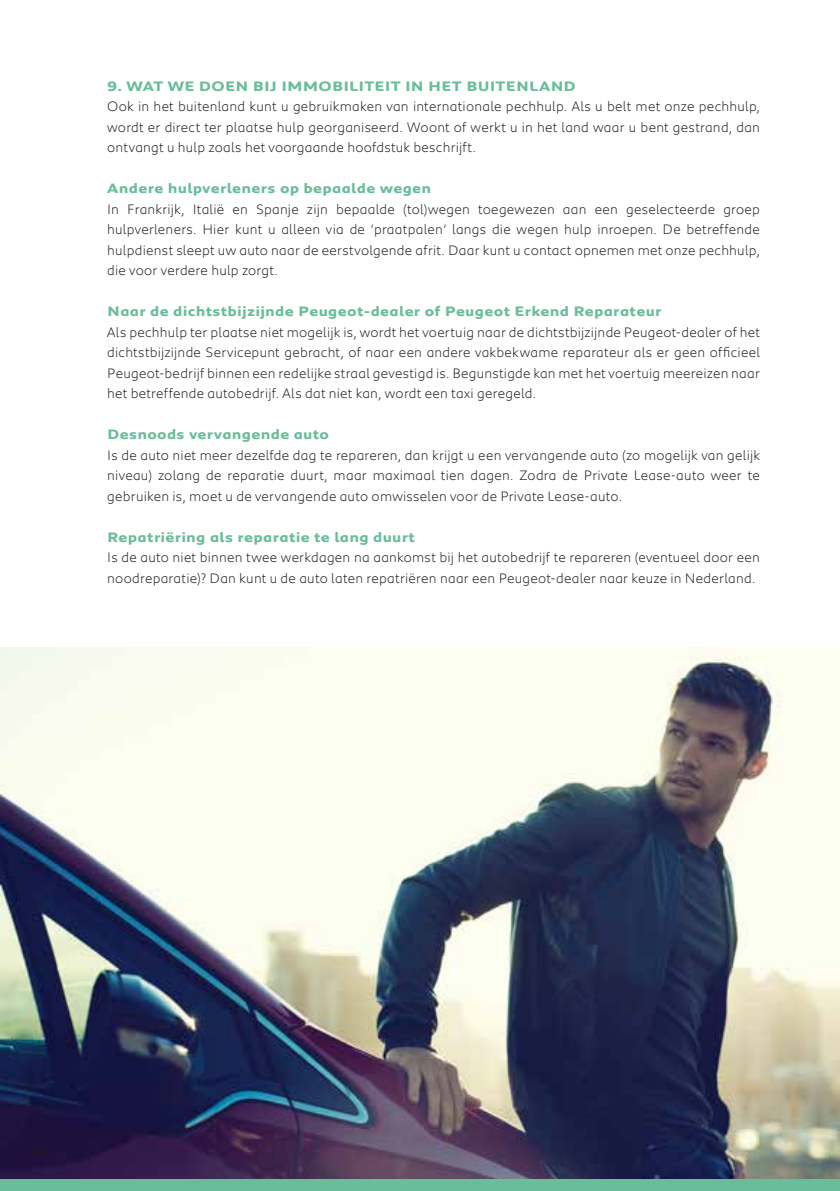
<style>
.page{position:relative;width:840px;height:1191px;background:#fff}
.page>*{position:absolute;margin:0;border:0;box-sizing:border-box;transform-origin:0 0}
.t1{font:300 14px/20.4px "Peugeot";letter-spacing:.02em;color:#1d1d1b;text-align:justify}
.t2{font:700 14px "Peugeot Expanded";letter-spacing:.015em;color:#69bd99}
.t3{font:14px "Peugeot";color:#1d1d1b}
</style>
<div class="page">
<img style="left:0;top:647px;width:839px;height:532px">
<div style="left:0;top:1179px;width:839px;height:12px;background:#69bd99"></div>
<p class="t2" style="left:107px;top:76px;width:470px">9. WAT WE DOEN BIJ IMMOBILITEIT IN HET BUITENLAND</p>
<p class="t1" style="left:107px;top:95px;width:654px">Ook in het buitenland kunt u gebruikmaken van internationale pechhulp. Als u belt met onze pechhulp, wordt er direct ter plaatse hulp georganiseerd. Woont of werkt u in het land waar u bent gestrand, dan ontvangt u hulp zoals het voorgaande hoofdstuk beschrijft.</p>
<p class="t2" style="left:107px;top:179px;width:325px">Andere hulpverleners op bepaalde wegen</p>
<p class="t1" style="left:107px;top:198px;width:654px">In Frankrijk, Italië en Spanje zijn bepaalde (tol)wegen toegewezen aan een geselecteerde groep hulpverleners. Hier kunt u alleen via de ‘praatpalen’ langs die wegen hulp inroepen. De betreffende hulpdienst sleept uw auto naar de eerstvolgende afrit. Daar kunt u contact opnemen met onze pechhulp, die voor verdere hulp zorgt.</p>
<p class="t2" style="left:107px;top:302px;width:555px">Naar de dichtstbijzijnde Peugeot-dealer of Peugeot Erkend Reparateur</p>
<p class="t1" style="left:107px;top:321px;width:654px">Als pechhulp ter plaatse niet mogelijk is, wordt het voertuig naar de dichtstbijzijnde Peugeot-dealer of het dichtstbijzijnde Servicepunt gebracht, of naar een andere vakbekwame reparateur als er geen officieel Peugeot-bedrijf binnen een redelijke straal gevestigd is. Begunstigde kan met het voertuig meereizen naar het betreffende autobedrijf. Als dat niet kan, wordt een taxi geregeld.</p>
<p class="t2" style="left:107px;top:425px;width:223px">Desnoods vervangende auto</p>
<p class="t1" style="left:107px;top:444px;width:653px">Is de auto niet meer dezelfde dag te repareren, dan krijgt u een vervangende auto (zo mogelijk van gelijk niveau) zolang de reparatie duurt, maar maximaal tien dagen. Zodra de Private Lease-auto weer te gebruiken is, moet u de vervangende auto omwisselen voor de Private Lease-auto.</p>
<p class="t2" style="left:107px;top:527px;width:309px">Repatriëring als reparatie te lang duurt</p>
<p class="t1" style="left:107px;top:546px;width:653px">Is de auto niet binnen twee werkdagen na aankomst bij het autobedrijf te repareren (eventueel door een noodreparatie)? Dan kunt u de auto laten repatriëren naar een Peugeot-dealer naar keuze in Nederland.</p>
<p class="t3" style="left:32px;top:1142px;width:14px">14</p>
</div>
